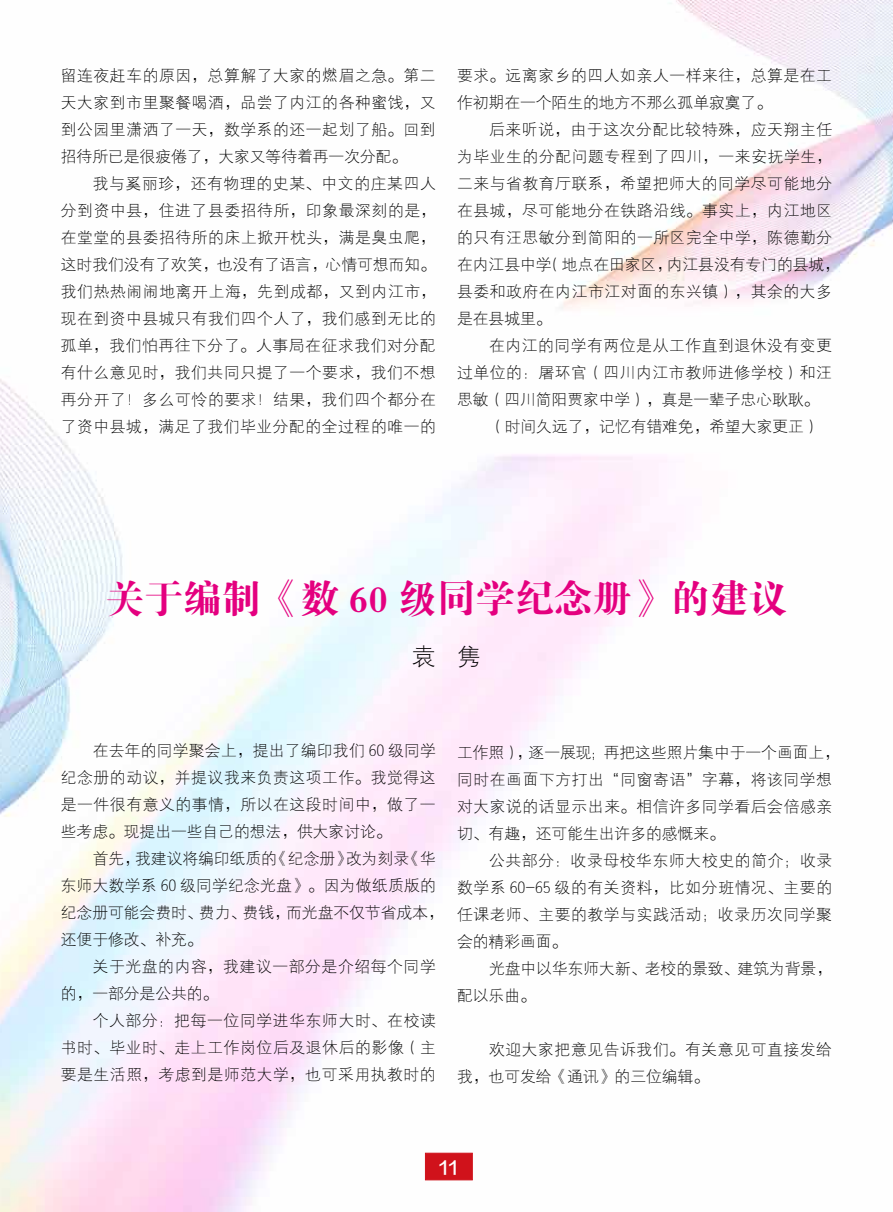
<style>
.page{position:relative;width:893px;height:1212px;background:#fff}
.page>*{position:absolute;margin:0;border:0;box-sizing:border-box;transform-origin:0 0}
.t1{font:39px "FZDBSK GBK1 0";color:#e4007f}
.t2{font:24px "FZXDXK GBK1 0";color:#000}
.t3{font:18px "FZLTZHK GBK1 0";color:#fff}
.t4{font:15.75px/27px "FZXDXK GBK1 0";letter-spacing:.04em;color:#000;text-align:justify}
.t5{font:15.75px/27px "FZXDXK GBK1 0";color:#000}
.t6{font:15.75px/27px "FZXDXK GBK1 0";letter-spacing:.02em;color:#000}
</style>
<div class="page">
<img style="left:0;top:0;width:893px;height:1212px">
<div style="left:425px;top:1153px;width:47px;height:27px;background:#d0121b;border:1px solid #d0121b"></div>
<p class="t4" style="left:61px;top:63px;width:376px">留连夜赶车的原因，总算解了大家的燃眉之急。第二天大家到市里聚餐喝酒，品尝了内江的各种蜜饯，又到公园里潇洒了一天，数学系的还一起划了船。回到招待所已是很疲倦了，大家又等待着再一次分配。</p>
<p class="t4" style="left:61px;top:171px;width:377px;text-indent:32px">我与奚丽珍，还有物理的史某、中文的庄某四人分到资中县，住进了县委招待所，印象最深刻的是，在堂堂的县委招待所的床上掀开枕头，满是臭虫爬，这时我们没有了欢笑，也没有了语言，心情可想而知。我们热热闹闹地离开上海，先到成都，又到内江市，现在到资中县城只有我们四个人了，我们感到无比的孤单，我们怕再往下分了。人事局在征求我们对分配有什么意见时，我们共同只提了一个要求，我们不想再分开了！多么可怜的要求！结果，我们四个都分在了资中县城，满足了我们毕业分配的全过程的唯一的</p>
<p class="t6" style="left:457px;top:63px;width:376px">要求。远离家乡的四人如亲人一样来往，总算是在工作初期在一个陌生的地方不那么孤单寂寞了。</p>
<p class="t4" style="left:457px;top:117px;width:384px;text-align:left;text-indent:32px">后来听说，由于这次分配比较特殊，应天翔主任为毕业生的分配问题专程到了四川，一来安抚学生，二来与省教育厅联系，希望把师大的同学尽可能地分在县城，尽可能地分在铁路沿线。事实上，内江地区的只有汪思敏分到简阳的一所区完全中学，陈德勤分在内江县中学（地点在田家区，内江县没有专门的县城，县委和政府在内江市江对面的东兴镇），其余的大多是在县城里。</p>
<p class="t4" style="left:489px;top:333px;width:345px">在内江的同学有两位是从工作直到退休没有变更</p>
<p class="t4" style="left:457px;top:360px;width:376px">过单位的：屠环官（四川内江市教师进修学校）和汪</p>
<p class="t5" style="left:457px;top:387px;width:364px">思敏（四川简阳贾家中学），真是一辈子忠心耿耿。</p>
<p class="t5" style="left:489px;top:414px;width:332px">（时间久远了，记忆有错难免，希望大家更正）</p>
<h1 class="t1" style="left:105px;top:577px;width:684px">关于编制《数 60 级同学纪念册》的建议</h1>
<h2 class="t2" style="left:412px;top:644px;width:71px">袁 隽</h2>
<p class="t4" style="left:61px;top:738px;width:376px;text-indent:32px">在去年的同学聚会上，提出了编印我们 60 级同学纪念册的动议，并提议我来负责这项工作。我觉得这是一件很有意义的事情，所以在这段时间中，做了一些考虑。现提出一些自己的想法，供大家讨论。</p>
<p class="t5" style="left:61px;top:845px;width:384px;text-indent:32px">首先，我建议将编印纸质的《纪念册》改为刻录《华东师大数学系 60 级同学纪念光盘》。因为做纸质版的纪念册可能会费时、费力、费钱，而光盘不仅节省成本，还便于修改、补充。</p>
<p class="t4" style="left:61px;top:953px;width:376px;text-indent:32px">关于光盘的内容，我建议一部分是介绍每个同学的，一部分是公共的。</p>
<p class="t4" style="left:61px;top:1007px;width:377px;text-indent:32px">个人部分：把每一位同学进华东师大时、在校读书时、毕业时、走上工作岗位后及退休后的影像（主要是生活照，考虑到是师范大学，也可采用执教时的</p>
<p class="t4" style="left:457px;top:740px;width:384px;text-align:left">工作照），逐一展现；再把这些照片集中于一个画面上，同时在画面下方打出“同窗寄语”字幕，将该同学想对大家说的话显示出来。相信许多同学看后会倍感亲切、有趣，还可能生出许多的感慨来。</p>
<p class="t4" style="left:457px;top:848px;width:377px;text-indent:32px">公共部分：收录母校华东师大校史的简介；收录数学系 60-65 级的有关资料，比如分班情况、主要的任课老师、主要的教学与实践活动；收录历次同学聚会的精彩画面。</p>
<p class="t5" style="left:457px;top:956px;width:376px;text-indent:32px">光盘中以华东师大新、老校的景致、建筑为背景，配以乐曲。</p>
<p class="t4" style="left:457px;top:1037px;width:376px;text-indent:32px">欢迎大家把意见告诉我们。有关意见可直接发给我，也可发给《通讯》的三位编辑。</p>
<p class="t3" style="left:439px;top:1157px;width:20px">11</p>
</div>
